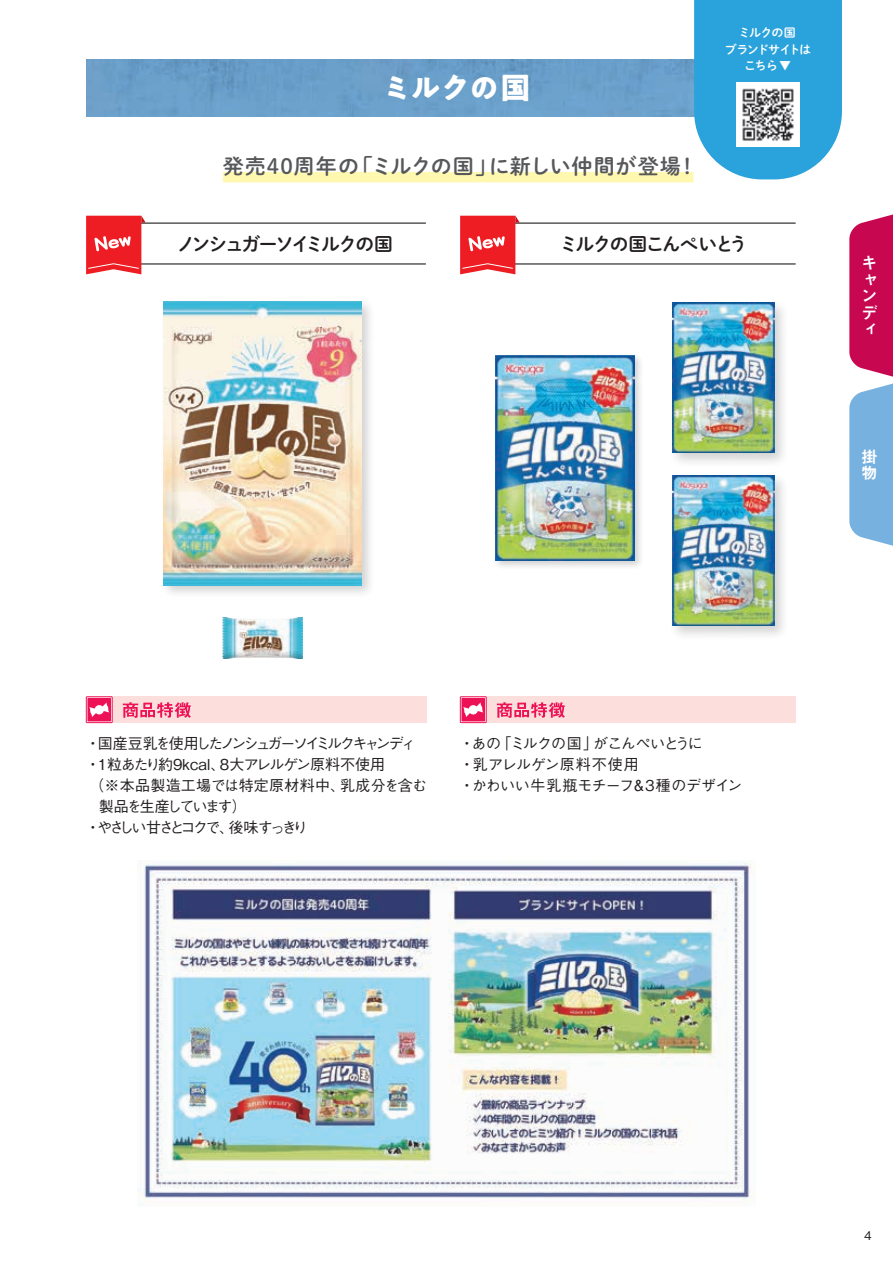
<style>
.page{position:relative;width:893px;height:1263px;background:#fff}
.page>*{position:absolute;margin:0;border:0;box-sizing:border-box;transform-origin:0 0}
.t1{font:700 30px "PA1 Gothic Std";letter-spacing:-.025em;color:#fff}
.t2{font:21px "Shuei M Go Std B";letter-spacing:.05em;color:#57585a}
.t3{font:18.75px "Shuei M Go Std B";letter-spacing:-.11em;color:#231f20}
.t4{font:18.75px "Shuei M Go Std B";letter-spacing:-.09em;color:#231f20}
.t5{font:16.5px/16.5px "Midashi Go Pro MB31";color:#fff;text-align:justify}
.t6{font:500 15px "Gothic BBB Pro";letter-spacing:-.06em;color:#231f20}
.t7{font:500 15px "Gothic BBB Pro";letter-spacing:-.17em;color:#231f20}
.t8{font:500 15px "Gothic BBB Pro";color:#231f20}
.t9{font:500 15px "Gothic BBB Pro";letter-spacing:.02em;color:#231f20}
.t10{font:500 15px "Gothic BBB Pro";letter-spacing:.015em;color:#231f20}
.t11{font:500 15px "Gothic BBB Pro";letter-spacing:-.145em;color:#231f20}
.t12{font:500 15px "Gothic BBB Pro";letter-spacing:-.185em;color:#231f20}
.t13{font:500 15px "Gothic BBB Pro";letter-spacing:-.03em;color:#231f20}
.t14{font:500 15px "Gothic BBB Pro";letter-spacing:-.105em;color:#231f20}
.t15{font:12px/16.5px "Shuei M Go Std B";letter-spacing:-.07em;color:#fff;text-align:center}
.t16{font:500 12px "Gothic BBB Pro";color:#231f20}
</style>
<div class="page">
<div style="left:86px;top:60px;width:608px;height:56px;background:#6aa0ca"></div>
<img style="left:223px;top:617px;width:79px;height:42px">
<div style="left:108px;top:696px;width:318px;height:27px;background:#fcdfdc"></div>
<div style="left:86px;top:696px;width:26px;height:27px;border:1px solid #ed1255"></div>
<div style="left:87px;top:698px;width:24px;height:23px;background:#ed1255"></div>
<svg style="left:89px;top:702px;width:20px;height:15px"></svg>
<svg style="left:123px;top:702px;width:68px;height:16px"></svg>
<div style="left:482px;top:696px;width:314px;height:27px;background:#fcdfdc"></div>
<div style="left:460px;top:696px;width:26px;height:27px;border:1px solid #ed1255"></div>
<div style="left:461px;top:698px;width:24px;height:23px;background:#ed1255"></div>
<svg style="left:463px;top:702px;width:20px;height:15px"></svg>
<svg style="left:497px;top:702px;width:68px;height:16px"></svg>
<div style="left:160px;top:298px;width:216px;height:301px;background:#231f20;opacity:.2"></div>
<img style="left:164px;top:301px;width:198px;height:284px">
<div style="left:493px;top:353px;width:151px;height:217px;background:#231f20;opacity:.2"></div>
<img style="left:495px;top:355px;width:139px;height:205px">
<div style="left:223px;top:172px;width:470px;height:10px;background:#fff8b0"></div>
<hr style="left:100px;top:223px;width:326px;height:1px;background:#231f20">
<hr style="left:100px;top:263px;width:326px;height:1px;background:#231f20">
<hr style="left:469px;top:223px;width:326px;height:1px;background:#231f20">
<hr style="left:469px;top:263px;width:326px;height:1px;background:#231f20">
<div style="left:669px;top:299px;width:120px;height:169px;background:#231f20;opacity:.2"></div>
<img style="left:672px;top:303px;width:102px;height:150px">
<div style="left:669px;top:472px;width:120px;height:168px;background:#231f20;opacity:.2"></div>
<img style="left:672px;top:475px;width:102px;height:150px">
<img style="left:138px;top:860px;width:617px;height:344px">
<svg style="left:694px;top:0;width:148px;height:179px;background:#3daade"></svg>
<img style="left:736px;top:82px;width:64px;height:64px">
<svg style="left:849px;top:214px;width:44px;height:332px;background:#a96ea3"></svg>
<svg style="left:86px;top:216px;width:60px;height:58px;background:#f0474c"></svg>
<svg style="left:460px;top:216px;width:60px;height:58px;background:#f0474c"></svg>
<h1 class="t1" style="left:382px;top:69px;width:150px">ミルクの国</h1>
<h2 class="t2" style="left:489px;top:151px;width:194px">に新しい仲間が登場</h2>
<h2 class="t2" style="left:352px;top:151px;width:145px">「ミルクの国」</h2>
<h2 class="t2" style="left:223px;top:151px;width:138px">発売40周年の</h2>
<h2 class="t2" style="left:677px;top:151px;width:22px">!</h2>
<p class="t15" style="left:725px;top:24px;width:88px">ミルクの国<br>ブランドサイトはこちら ▼</p>
<p class="t3" style="left:177px;top:230px;width:218px">ノンシュガーソイミルクの国</p>
<p class="t4" style="left:559px;top:230px;width:190px">ミルクの国こんぺいとう</p>
<p class="t5" style="left:861px;top:253px;width:18px">キャンディ</p>
<p class="t5" style="left:861px;top:446px;width:18px">掛物</p>
<p class="t7" style="left:98px;top:731px;width:320px">国産豆乳を使用したノンシュガーソイミルクキャンディ</p>
<p class="t6" style="left:86px;top:731px;width:16px">・</p>
<p class="t6" style="left:220px;top:752px;width:167px">8大アレルゲン原料不使用</p>
<p class="t8" style="left:98px;top:752px;width:129px">1粒あたり約9kcal、</p>
<p class="t6" style="left:86px;top:752px;width:16px">・</p>
<p class="t9" style="left:89px;top:773px;width:257px">（※本品製造工場では特定原材料中、</p>
<p class="t11" style="left:99px;top:794px;width:149px">製品を生産しています(</p>
<p class="t6" style="left:229px;top:815px;width:81px">後味すっきり</p>
<p class="t6" style="left:340px;top:773px;width:88px">乳成分を含む</p>
<p class="t12" style="left:97px;top:815px;width:139px">やさしい甘さとコクで、</p>
<p class="t6" style="left:86px;top:815px;width:16px">・</p>
<p class="t6" style="left:497px;top:731px;width:103px">「ミルクの国」</p>
<p class="t14" style="left:593px;top:731px;width:111px">がこんぺいとうに</p>
<p class="t6" style="left:472px;top:731px;width:31px">あの</p>
<p class="t6" style="left:460px;top:731px;width:16px">・</p>
<p class="t10" style="left:460px;top:752px;width:181px">・乳アレルゲン原料不使用</p>
<p class="t8" style="left:631px;top:773px;width:112px">＆3種のデザイン</p>
<p class="t13" style="left:472px;top:773px;width:164px">かわいい牛乳瓶モチーフ</p>
<p class="t6" style="left:460px;top:773px;width:16px">・</p>
<p class="t16" style="left:864px;top:1226px;width:9px">4</p>
</div>
